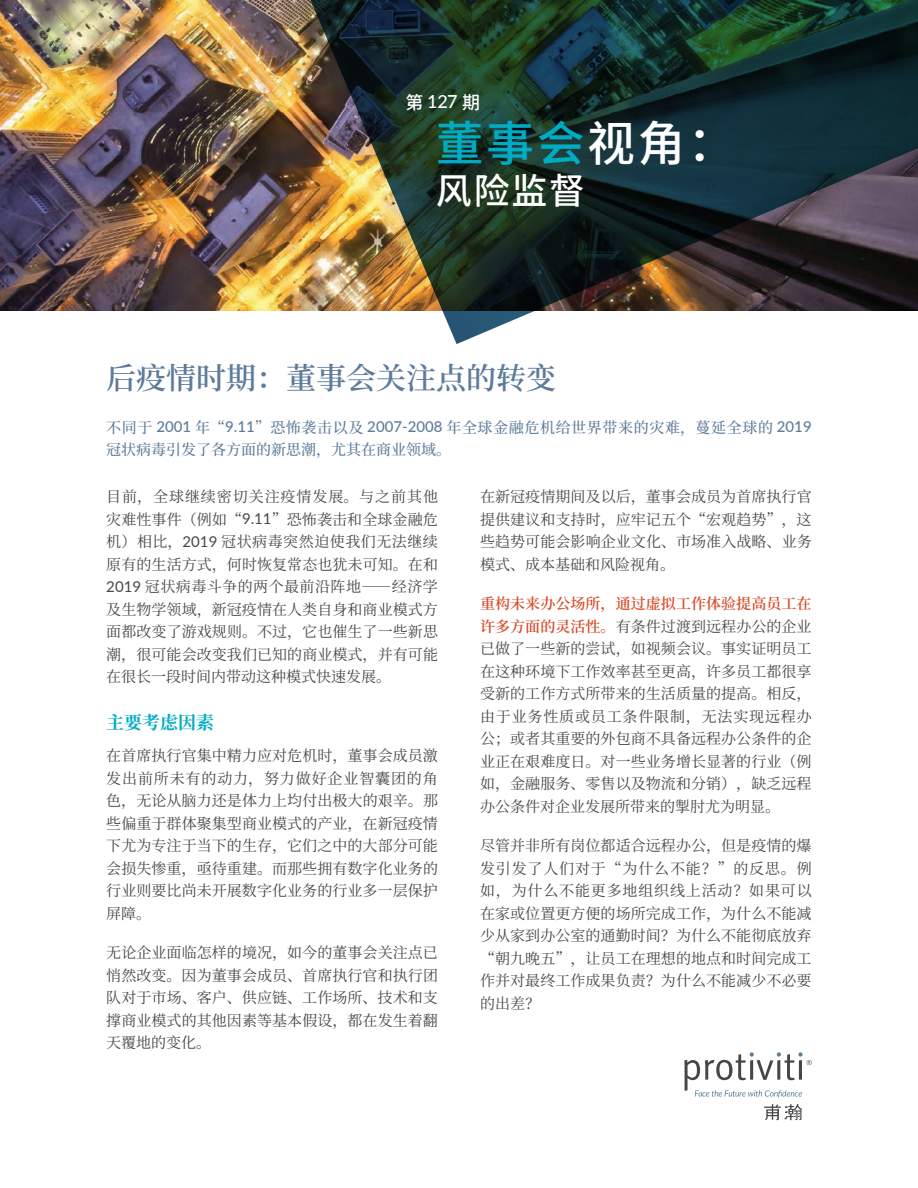
<style>
.page{position:relative;width:918px;height:1188px;background:#fff}
.page>*{position:absolute;margin:0;border:0;box-sizing:border-box;transform-origin:0 0}
.t1{font:500 48px "Source Han Sans CN";letter-spacing:.05em;color:#00acc4}
.t2{font:500 36px "Source Han Sans CN";color:#fff}
.t3{font:600 30px "Source Han Serif SC";color:#5d7b9a}
.t4{font:700 18px "Source Han Serif SC";color:#00acc4}
.t5{font:500 18px "Lato";color:#fff}
.t6{font:15px/22.5px "Source Han Serif SC";letter-spacing:.005em;color:#454647;text-align:justify}
.t7{font:500 15px/22.5px "Source Han Serif SC";letter-spacing:.04em;color:#5d7b9a}
.s1{font-family:"Source Han Sans CN"}
.s2{color:#fff}
.s3{font-family:"Lato"}
.s4{font-weight:600;color:#d74b29}
</style>
<div class="page">
<img style="left:0;top:0;width:265px;height:310px">
<img style="left:265px;top:0;width:653px;height:344px">
<svg style="left:684px;top:1052px;width:128px;height:46px"></svg>
<svg style="left:764px;top:1104px;width:38px;height:16px"></svg>
<p class="t5" style="left:406px;top:89px;width:76px"><span class="s1">第</span>127 <span class="s1">期</span></p>
<h1 class="t1" style="left:436px;top:117px;width:301px">董事会<span class="s2">视角：</span></h1>
<h2 class="t2" style="left:436px;top:171px;width:151px">风险监督</h2>
<p class="t3" style="left:106px;top:361px;width:451px">后疫情时期：董事会关注点的转变</p>
<p class="t7" style="left:106px;top:416px;width:707px">不同于 <span class="s3">2001</span> 年“<span class="s3">9.11</span>”恐怖袭击以及 <span class="s3">2007-2008</span> 年全球金融危机给世界带来的灾难，蔓延全球的 <span class="s3">2019</span>冠状病毒引发了各方面的新思潮，尤其在商业领域。</p>
<p class="t6" style="left:106px;top:486px;width:333px">目前，全球继续密切关注疫情发展。与之前其他灾难性事件（例如“<span class="s3">9.11</span>”恐怖袭击和全球金融危机）相比，<span class="s3">2019</span> 冠状病毒突然迫使我们无法继续原有的生活方式，何时恢复常态也犹未可知。在和<span class="s3">2019</span> 冠状病毒斗争的两个最前沿阵地——经济学及生物学领域，新冠疫情在人类自身和商业模式方面都改变了游戏规则。不过，它也催生了一些新思潮，很可能会改变我们已知的商业模式，并有可能在很长一段时间内带动这种模式快速发展。</p>
<p class="t4" style="left:106px;top:712px;width:109px">主要考虑因素</p>
<p class="t6" style="left:106px;top:745px;width:333px">在首席执行官集中精力应对危机时，董事会成员激发出前所未有的动力，努力做好企业智囊团的角色，无论从脑力还是体力上均付出极大的艰辛。那些偏重于群体聚集型商业模式的产业，在新冠疫情下尤为专注于当下的生存，它们之中的大部分可能会损失惨重，亟待重建。而那些拥有数字化业务的行业则要比尚未开展数字化业务的行业多一层保护屏障。</p>
<p class="t6" style="left:106px;top:942px;width:333px">无论企业面临怎样的境况，如今的董事会关注点已悄然改变。因为董事会成员、首席执行官和执行团队对于市场、客户、供应链、工作场所、技术和支撑商业模式的其他因素等基本假设，都在发生着翻天覆地的变化。</p>
<p class="t6" style="left:480px;top:486px;width:333px">在新冠疫情期间及以后，董事会成员为首席执行官提供建议和支持时，应牢记五个“宏观趋势”，这些趋势可能会影响企业文化、市场准入战略、业务模式、成本基础和风险视角。</p>
<p class="t6" style="left:480px;top:593px;width:333px"><span class="s4">重构未来办公场所，通过虚拟工作体验提高员工在许多方面的灵活性。</span>有条件过渡到远程办公的企业已做了一些新的尝试，如视频会议。事实证明员工在这种环境下工作效率甚至更高，许多员工都很享受新的工作方式所带来的生活质量的提高。相反，由于业务性质或员工条件限制，无法实现远程办公；或者其重要的外包商不具备远程办公条件的企业正在艰难度日。对一些业务增长显著的行业（例如，金融服务、零售以及物流和分销），缺乏远程办公条件对企业发展所带来的掣肘尤为明显。</p>
<p class="t6" style="left:480px;top:835px;width:333px">尽管并非所有岗位都适合远程办公，但是疫情的爆发引发了人们对于“为什么不能？”的反思。例如，为什么不能更多地组织线上活动？如果可以在家或位置更方便的场所完成工作，为什么不能减少从家到办公室的通勤时间？为什么不能彻底放弃“朝九晚五”，让员工在理想的地点和时间完成工作并对最终工作成果负责？为什么不能减少不必要的出差？</p>
</div>
